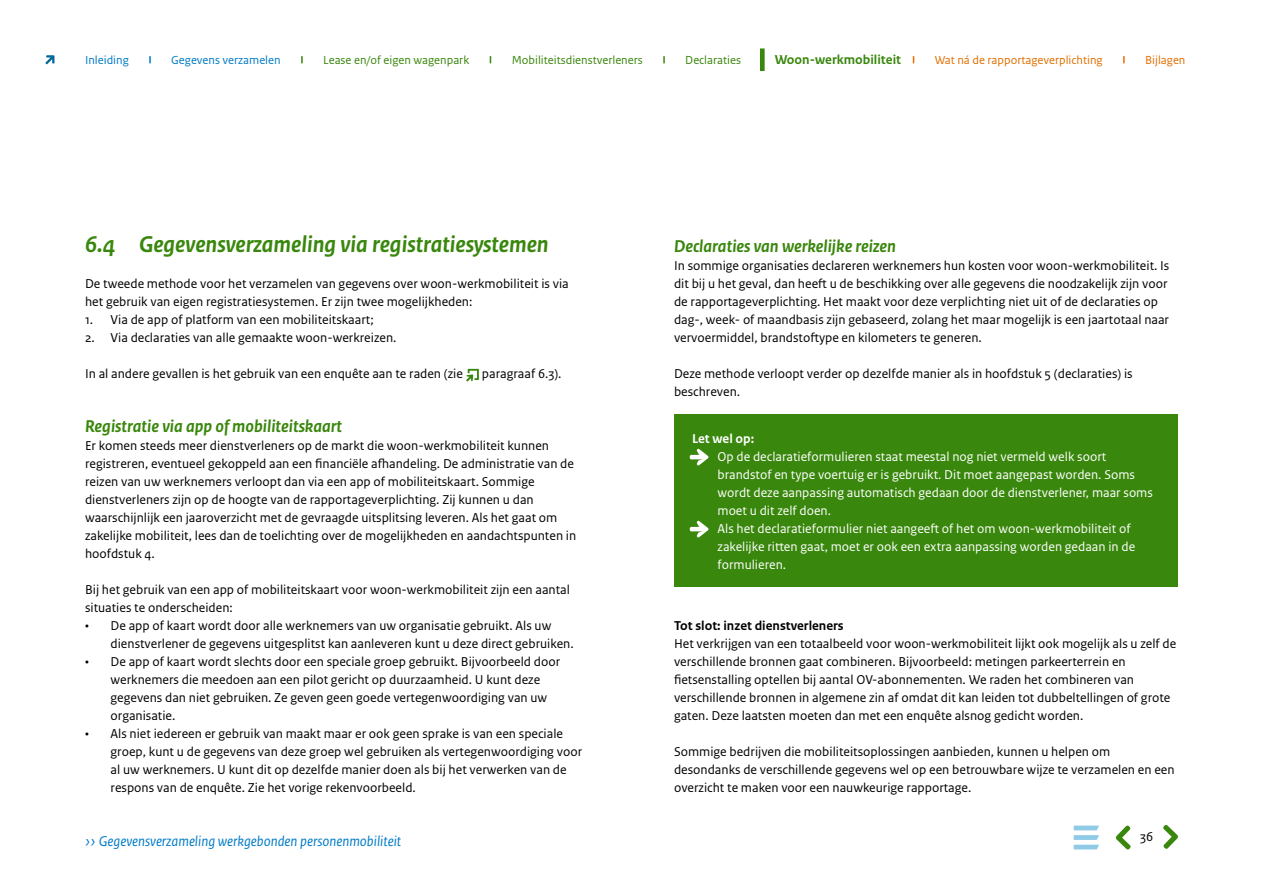
<style>
.page{position:relative;width:1263px;height:893px;background:#fff}
.page>*{position:absolute;margin:0;border:0;box-sizing:border-box;transform-origin:0 0}
.WCAG_-_Paragraafkop{font:italic 700 24px "Rijksoverheid Sans Text";color:#39870c}
.WCAG_-_Alineakop_-_H{font:italic 700 18px "Rijksoverheid Sans Text";color:#39870c}
.t1{font:italic 15px "Rijksoverheid Sans Text";color:#007bc7}
.WCAG_-_Plat_-_P{font:13.5px/18px "Rijksoverheid Sans Text";color:#000}
.WCAG_-_Opsomming_-_L{font:13.5px/18px "Rijksoverheid Sans Text";color:#000}
.WCAG_-_Opsomming_-_L-2{font:13.5px/18px "Rijksoverheid Sans Text";color:#fff}
.WCAG_-_Opsomming__ru{font:13.5px/18px "Rijksoverheid Sans Text";color:#000}
.WCAG_-_Plat__geen_ru{font:13.5px/18px "Rijksoverheid Sans Text";color:#000}
.WCAG_-_Opsomming{font:13.5px "Rijksoverheid Sans Text";color:#000}
.WCAG_-_Tussenkop_-_H{font:700 13.5px "Rijksoverheid Sans Text";color:#000}
.t2{font:700 13.5px "Rijksoverheid Sans Text";color:#39870c}
.WCAG_-_Tussenkop_-_H-2{font:700 13.5px "Rijksoverheid Sans Text";color:#fff}
.t3{font:12.3px "Rijksoverheid Sans Text";color:#39870c}
.t4{font:12.3px "Rijksoverheid Sans Text";color:#e17000}
.t5{font:12.3px "Rijksoverheid Sans Text";color:#007bc7}
</style>
<div class="page">
<div style="left:674px;top:414px;width:504px;height:173px;background:#39870c"></div>
<svg style="left:690px;top:449px;width:18px;height:16px"></svg>
<svg style="left:690px;top:521px;width:18px;height:16px"></svg>
<svg style="left:466px;top:369px;width:13px;height:13px"></svg>
<svg style="left:1074px;top:826px;width:25px;height:23px"></svg>
<svg style="left:1163px;top:825px;width:15px;height:24px"></svg>
<svg style="left:1116px;top:825px;width:15px;height:25px"></svg>
<svg style="left:149px;top:56px;width:2px;height:7px"></svg>
<svg style="left:301px;top:56px;width:2px;height:7px"></svg>
<svg style="left:663px;top:56px;width:2px;height:7px"></svg>
<svg style="left:1123px;top:56px;width:2px;height:7px"></svg>
<svg style="left:45px;top:55px;width:9px;height:9px"></svg>
<div style="left:760px;top:48px;width:5px;height:23px;background:#39870c"></div>
<p class="t2" style="left:775px;top:52px;width:128px">Woon-werkmobiliteit</p>
<p class="t5" style="left:85px;top:52px;width:45px">Inleiding</p>
<p class="t5" style="left:171px;top:52px;width:111px">Gegevens verzamelen</p>
<p class="t3" style="left:323px;top:52px;width:147px">Lease en/of eigen wagenpark</p>
<p class="t3" style="left:512px;top:52px;width:133px">Mobiliteitsdienstverleners</p>
<p class="t3" style="left:685px;top:52px;width:57px">Declaraties</p>
<p class="t3" style="left:783px;top:52px;width:110px">Woon-werkmobiliteit</p>
<p class="t4" style="left:935px;top:52px;width:169px">Wat ná de rapportageverplichting</p>
<p class="t4" style="left:1145px;top:52px;width:42px">Bijlagen</p>
<h2 class="WCAG_-_Paragraafkop" style="left:85px;top:231px;width:465px">6.4 Gegevensverzameling via registratiesystemen</h2>
<p class="WCAG_-_Plat__geen_ru" style="left:85px;top:275px;width:485px">De tweede methode voor het verzamelen van gegevens over woon-werkmobiliteit is via het gebruik van eigen registratiesystemen. Er zijn twee mogelijkheden:</p>
<p class="WCAG_-_Opsomming" style="left:85px;top:312px;width:290px">1. Via de app of platform van een mobiliteitskaart;</p>
<p class="WCAG_-_Opsomming" style="left:85px;top:330px;width:313px">2. Via declaraties van alle gemaakte woon-werkreizen.</p>
<p class="WCAG_-_Plat_-_P" style="left:85px;top:365px;width:379px">In al andere gevallen is het gebruik van een enquête aan te raden (zie</p>
<p class="WCAG_-_Plat_-_P" style="left:482px;top:365px;width:81px">paragraaf 6.3).</p>
<h3 class="WCAG_-_Alineakop_-_H" style="left:85px;top:416px;width:259px">Registratie via app of mobiliteitskaart</h3>
<p class="WCAG_-_Plat_-_P" style="left:85px;top:437px;width:493px">Er komen steeds meer dienstverleners op de markt die woon-werkmobiliteit kunnen registreren, eventueel gekoppeld aan een financiële afhandeling. De administratie van de reizen van uw werknemers verloopt dan via een app of mobiliteitskaart. Sommige dienstverleners zijn op de hoogte van de rapportageverplichting. Zij kunnen u dan waarschijnlijk een jaaroverzicht met de gevraagde uitsplitsing leveren. Als het gaat om zakelijke mobiliteit, lees dan de toelichting over de mogelijkheden en aandachtspunten in hoofdstuk 4.</p>
<p class="WCAG_-_Plat__geen_ru" style="left:85px;top:581px;width:486px">Bij het gebruik van een app of mobiliteitskaart voor woon-werkmobiliteit zijn een aantal situaties te onderscheiden:</p>
<p class="WCAG_-_Opsomming_-_L" style="left:111px;top:617px;width:465px;text-indent:-26px">• De app of kaart wordt door alle werknemers van uw organisatie gebruikt. Als uw dienstverlener de gegevens uitgesplitst kan aanleveren kunt u deze direct gebruiken.</p>
<p class="WCAG_-_Opsomming_-_L" style="left:111px;top:653px;width:451px;text-indent:-26px">• De app of kaart wordt slechts door een speciale groep gebruikt. Bijvoorbeeld door werknemers die meedoen aan een pilot gericht op duurzaamheid. U kunt deze gegevens dan niet gebruiken. Ze geven geen goede vertegenwoordiging van uw organisatie.</p>
<p class="WCAG_-_Opsomming__ru" style="left:111px;top:725px;width:473px;text-indent:-26px">• Als niet iedereen er gebruik van maakt maar er ook geen sprake is van een speciale groep, kunt u de gegevens van deze groep wel gebruiken als vertegenwoordiging voor al uw werknemers. U kunt dit op dezelfde manier doen als bij het verwerken van de respons van de enquête. Zie het vorige rekenvoorbeeld.</p>
<p class="t1" style="left:85px;top:833px;width:318px">›› Gegevensverzameling werkgebonden personenmobiliteit</p>
<h3 class="WCAG_-_Alineakop_-_H" style="left:674px;top:236px;width:223px">Declaraties van werkelijke reizen</h3>
<p class="WCAG_-_Plat_-_P" style="left:674px;top:257px;width:497px">In sommige organisaties declareren werknemers hun kosten voor woon-werkmobiliteit. Is dit bij u het geval, dan heeft u de beschikking over alle gegevens die noodzakelijk zijn voor de rapportageverplichting. Het maakt voor deze verplichting niet uit of de declaraties op dag-, week- of maandbasis zijn gebaseerd, zolang het maar mogelijk is een jaartotaal naar vervoermiddel, brandstoftype en kilometers te generen.</p>
<p class="WCAG_-_Plat_-_P" style="left:674px;top:365px;width:460px">Deze methode verloopt verder op dezelfde manier als in hoofdstuk 5 (declaraties) is beschreven.</p>
<h2 class="WCAG_-_Tussenkop_-_H-2" style="left:692px;top:431px;width:64px">Let wel op:</h2>
<p class="WCAG_-_Opsomming_-_L-2" style="left:717px;top:448px;width:437px;text-indent:-26px">• Op de declaratieformulieren staat meestal nog niet vermeld welk soort brandstof en type voertuig er is gebruikt. Dit moet aangepast worden. Soms wordt deze aanpassing automatisch gedaan door de dienstverlener, maar soms moet u dit zelf doen.</p>
<p class="WCAG_-_Opsomming_-_L-2" style="left:717px;top:520px;width:419px;text-indent:-26px">• Als het declaratieformulier niet aangeeft of het om woon-werkmobiliteit of zakelijke ritten gaat, moet er ook een extra aanpassing worden gedaan in de formulieren.</p>
<h2 class="WCAG_-_Tussenkop_-_H" style="left:674px;top:618px;width:171px">Tot slot: inzet dienstverleners</h2>
<p class="WCAG_-_Plat_-_P" style="left:674px;top:635px;width:504px">Het verkrijgen van een totaalbeeld voor woon-werkmobiliteit lijkt ook mogelijk als u zelf de verschillende bronnen gaat combineren. Bijvoorbeeld: metingen parkeerterrein en fietsenstalling optellen bij aantal OV-abonnementen. We raden het combineren van verschillende bronnen in algemene zin af omdat dit kan leiden tot dubbeltellingen of grote gaten. Deze laatsten moeten dan met een enquête alsnog gedicht worden.</p>
<p class="WCAG_-_Plat_-_P" style="left:674px;top:743px;width:502px">Sommige bedrijven die mobiliteitsoplossingen aanbieden, kunnen u helpen om desondanks de verschillende gegevens wel op een betrouwbare wijze te verzamelen en een overzicht te maken voor een nauwkeurige rapportage.</p>
<p class="WCAG_-_Plat_-_P" style="left:1140px;top:828px;width:15px">36</p>
</div>
